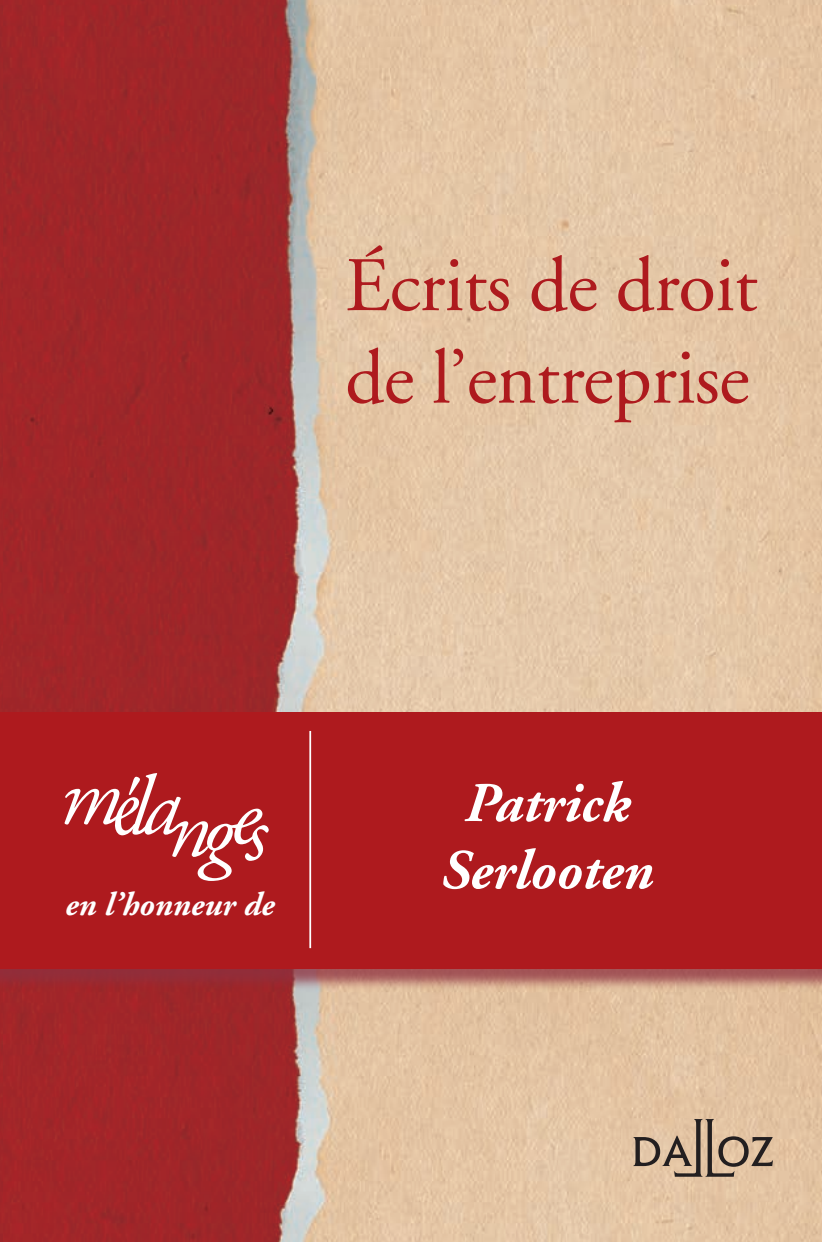
<style>
.page{position:relative;width:822px;height:1242px;background:#fff}
.page>*{position:absolute;margin:0;border:0;box-sizing:border-box;transform-origin:0 0}
.t1{font:italic 84.52px "Adobe Garamond";letter-spacing:-.09em;color:#fff}
.t2{font:77px/92.4px "Adobe Garamond";letter-spacing:-.01em;color:#ae1a1e}
.t3{font:italic 700 56px/67.2px "Adobe Garamond";color:#fff;text-align:center}
.t4{font:italic 700 33.07px "Adobe Garamond";color:#fff}
</style>
<div class="page">
<img style="left:3px;top:0;width:818px;height:1241px">
<div style="left:0;top:714px;width:821px;height:276px;background:#8e303f;opacity:.75"></div>
<div style="left:0;top:712px;width:821px;height:257px;background:#ae1a1e"></div>
<svg style="left:633px;top:1118px;width:139px;height:58px;background:#b89f85"></svg>
<hr style="left:309px;top:730px;width:2px;height:217px;background:#fff">
<p class="t2" style="left:345px;top:241px;width:414px">Écrits de droit de l’entreprise</p>
<p class="t1" style="left:128px;top:777px;width:140px">langes</p>
<p class="t4" style="left:65px;top:886px;width:211px">en l’honneur de</p>
<p class="t1" style="left:59px;top:751px;width:63px">m</p>
<p class="t3" style="left:440px;top:771px;width:214px">Patrick<br>Serlooten</p>
</div>
